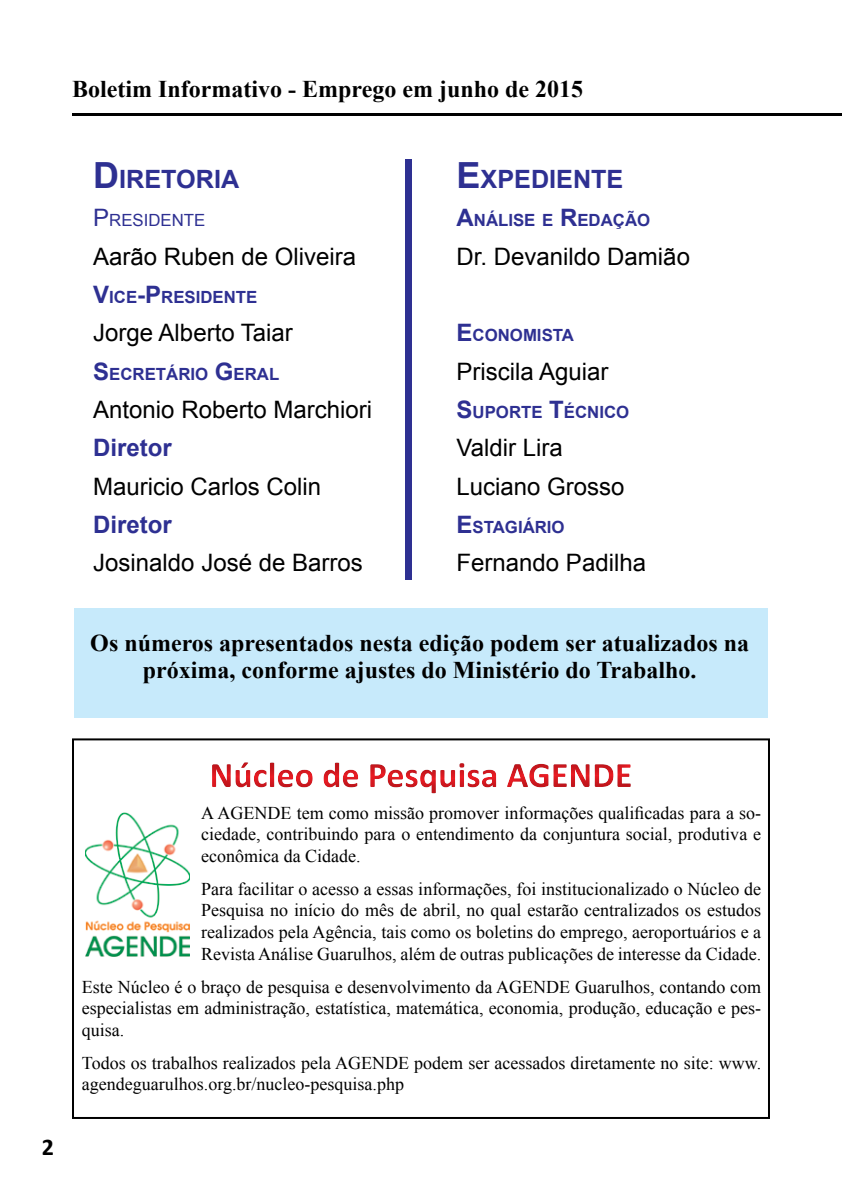
<style>
.page{position:relative;width:842px;height:1191px;background:#fff}
.page>*{position:absolute;margin:0;border:0;box-sizing:border-box;transform-origin:0 0}
.t1{font:700 25.2px "Arial";color:#2e3092}
.t2{font:24px/38.4px "Arial";color:#000}
.t3{font:700 24px/27px "Times New Roman";color:#000;text-align:center}
.t4{font:700 24px "Arial";color:#2e3092}
.t5{font:700 24px "Calibri";color:#000}
.t6{font:18px/21.6px "Times New Roman";color:#000;text-align:justify}
.t7{font:700 16.8px "Arial";color:#2e3092}
.t8{font:16.8px "Arial";color:#2e3092}
.s1{font-size:36px}
.s2{font-size:24px}
</style>
<div class="page">
<hr style="left:72px;top:114px;width:770px;height:2px;background:#000">
<div style="left:74px;top:608px;width:693px;height:109px;background:#c7eafb"></div>
<div style="left:405px;top:159px;width:6px;height:420px;background:#2e3092"></div>
<svg style="left:72px;top:738px;width:698px;height:381px"></svg>
<img style="left:212px;top:762px;width:419px;height:31px">
<img style="left:85px;top:812px;width:105px;height:144px">
<h2 class="t3" style="left:72px;top:75px;width:512px">Boletim Informativo - Emprego em junho de 2015</h2>
<h1 class="t1" style="left:93px;top:162px;width:147px"><span class="s1">D</span>IRETORIA</h1>
<p class="t8" style="left:93px;top:209px;width:114px"><span class="s2">P</span>RESIDENTE</p>
<h2 class="t2" style="left:93px;top:237px;width:264px">Aarão Ruben de Oliveira</h2>
<p class="t7" style="left:93px;top:286px;width:166px"><span class="s2">V</span>ICE<span class="s2">-P</span>RESIDENTE</p>
<h2 class="t2" style="left:93px;top:314px;width:201px">Jorge Alberto Taiar</h2>
<p class="t7" style="left:93px;top:362px;width:188px"><span class="s2">S</span>ECRETÁRIO <span class="s2">G</span>ERAL</p>
<h2 class="t2" style="left:93px;top:390px;width:280px">Antonio Roberto Marchiori</h2>
<h2 class="t4" style="left:93px;top:432px;width:80px">Diretor</h2>
<h2 class="t2" style="left:93px;top:467px;width:230px">Mauricio Carlos Colin</h2>
<h2 class="t4" style="left:93px;top:508px;width:80px">Diretor</h2>
<h2 class="t2" style="left:93px;top:544px;width:271px">Josinaldo José de Barros</h2>
<h1 class="t1" style="left:457px;top:162px;width:168px"><span class="s1">E</span>XPEDIENTE</h1>
<p class="t7" style="left:457px;top:209px;width:195px"><span class="s2">A</span>NÁLISE E <span class="s2">R</span>EDAÇÃO</p>
<h2 class="t2" style="left:457px;top:237px;width:235px">Dr. Devanildo Damião</h2>
<p class="t7" style="left:457px;top:324px;width:119px"><span class="s2">E</span>CONOMISTA</p>
<h2 class="t2" style="left:457px;top:352px;width:154px">Priscila Aguiar</h2>
<p class="t7" style="left:457px;top:401px;width:174px"><span class="s2">S</span>UPORTE <span class="s2">T</span>ÉCNICO</p>
<h2 class="t2" style="left:457px;top:429px;width:170px">Valdir Lira<br>Luciano Grosso</h2>
<p class="t7" style="left:457px;top:516px;width:110px"><span class="s2">E</span>STAGIÁRIO</p>
<h2 class="t2" style="left:457px;top:544px;width:191px">Fernando Padilha</h2>
<h2 class="t3" style="left:90px;top:629px;width:660px">Os números apresentados nesta edição podem ser atualizados na próxima, conforme ajustes do Ministério do Trabalho.</h2>
<h2 class="t5" style="left:42px;top:1132px;width:14px">2</h2>
<p class="t6" style="left:201px;top:801px;width:561px">A AGENDE tem como missão promover informações qualificadas para a so&shy;ciedade, contribuindo para o entendimento da conjuntura social, produtiva e econômica da Cidade.</p>
<p class="t6" style="left:201px;top:877px;width:561px">Para facilitar o acesso a essas informações, foi institucionalizado o Núcleo de Pesquisa no início do mês de abril, no qual estarão centralizados os estudos realizados pela Agência, tais como os boletins do emprego, aeroportuários e a Revista Análise Guarulhos, além de outras publicações de interesse da Cidade.</p>
<p class="t6" style="left:82px;top:975px;width:681px">Este Núcleo é o braço de pesquisa e desenvolvimento da AGENDE Guarulhos, contando com especialistas em administração, estatística, matemática, economia, produção, educação e pes&shy;quisa.</p>
<p class="t6" style="left:82px;top:1051px;width:681px">Todos os trabalhos realizados pela AGENDE podem ser acessados diretamente no site: www. agendeguarulhos.org.br/nucleo-pesquisa.php</p>
</div>
